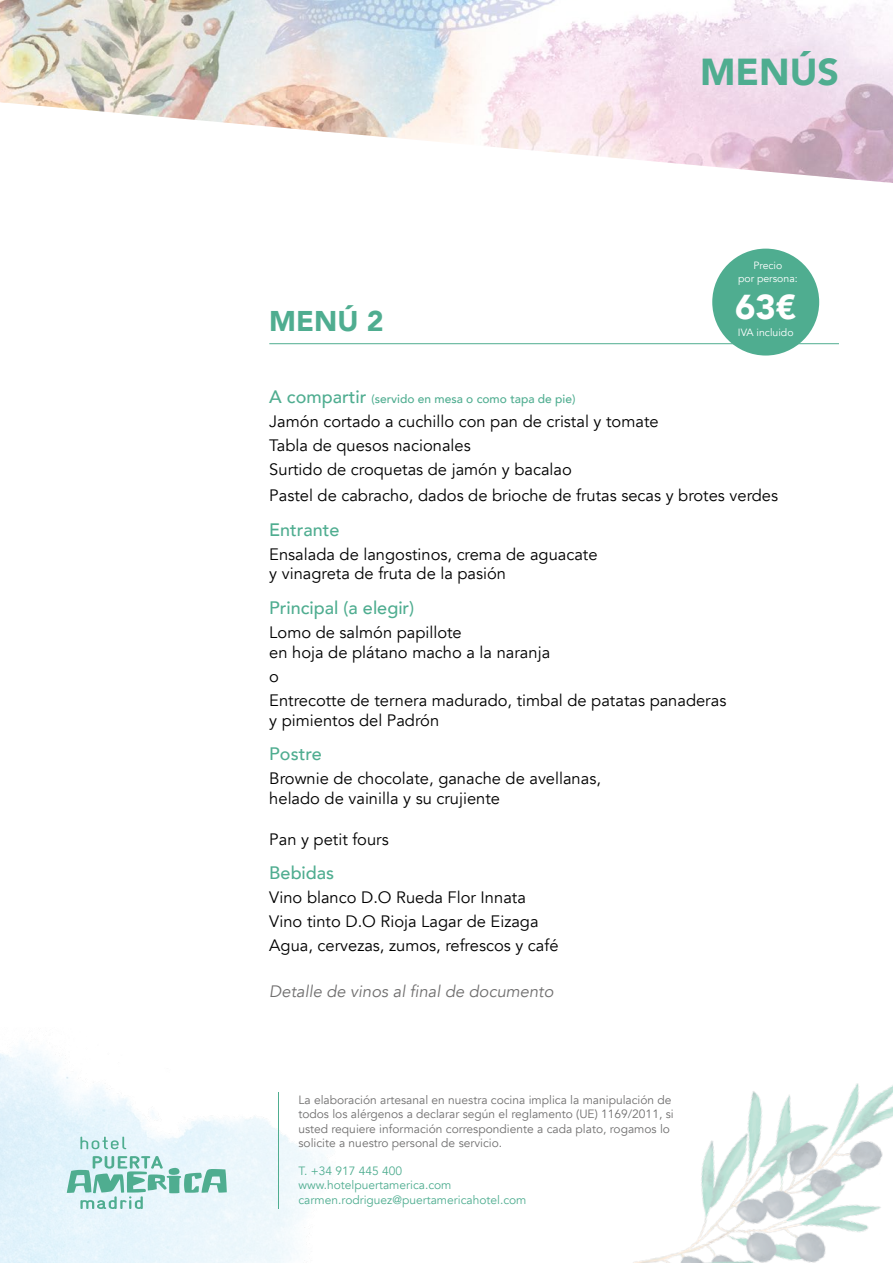
<style>
.page{position:relative;width:893px;height:1263px;background:#fff}
.page>*{position:absolute;margin:0;border:0;box-sizing:border-box;transform-origin:0 0}
.t1{font:900 37.5px "Avenir";color:#4fad90}
.t2{font:900 34.5px "Avenir";color:#fff}
.t3{font:900 28.5px "Avenir";color:#4fad90}
.t4{font:500 18px "Avenir";color:#4fad90}
.t5{font:16.5px/24px "Avenir";color:#000}
.t6{font:italic 16.5px "Avenir";color:#706f6f}
.t7{font:12px/14.4px "Avenir";color:#706f6f}
.t8{font:12px/14.4px "Avenir";color:#4fad90}
.t9{font:500 12px "Avenir";color:#4fad90}
.t10{font:10.5px/12.6px "Avenir";color:#fff;text-align:center}
.s1{font-size:18px}
</style>
<div class="page">
<svg style="left:80px;top:1136px;width:46px;height:13px"></svg>
<svg style="left:67px;top:1156px;width:160px;height:53px;background:#b5ddd8"></svg>
<img style="left:0;top:0;width:893px;height:183px">
<hr style="left:278px;top:1092px;width:1px;height:117px;background:#4fad90">
<img style="left:633px;top:1083px;width:260px;height:180px">
<hr style="left:269px;top:343px;width:570px;height:1px;background:#4fad90">
<div style="left:712px;top:249px;width:107px;height:107px;background:#4fad90;border-radius:50%"></div>
<h1 class="t1" style="left:700px;top:40px;width:140px">MENÚS</h1>
<h3 class="t3" style="left:269px;top:296px;width:116px">MENÚ 2</h3>
<p class="t10" style="left:738px;top:260px;width:61px">Precio<br>por persona:</p>
<h2 class="t2" style="left:735px;top:277px;width:63px">63€</h2>
<p class="t10" style="left:738px;top:326px;width:57px">IVA incluido</p>
<p class="t9" style="left:269px;top:389px;width:308px"><span class="s1">A compartir</span> (servido en mesa o como tapa de pie)</p>
<p class="t5" style="left:269px;top:410px;width:391px">Jamón cortado a cuchillo con pan de cristal y tomate<br>Tabla de quesos nacionales<br>Surtido de croquetas de jamón y bacalao</p>
<p class="t5" style="left:269px;top:484px;width:510px">Pastel de cabracho, dados de brioche de frutas secas y brotes verdes</p>
<p class="t4" style="left:269px;top:514px;width:72px">Entrante</p>
<p class="t5" style="left:269px;top:544px;width:330px;line-height:19.8px">Ensalada de langostinos, crema de aguacate y vinagreta de fruta de la pasión</p>
<p class="t4" style="left:269px;top:592px;width:146px">Principal (a elegir)</p>
<p class="t5" style="left:269px;top:623px;width:282px;line-height:19.8px">Lomo de salmón papillote<br>en hoja de plátano macho a la naranja</p>
<p class="t5" style="left:269px;top:664px;width:459px">o<br>Entrecotte de ternera madurado, timbal de patatas panaderas</p>
<p class="t5" style="left:269px;top:708px;width:171px">y pimientos del Padrón</p>
<p class="t4" style="left:269px;top:738px;width:54px">Postre</p>
<p class="t5" style="left:269px;top:769px;width:333px;line-height:19.8px">Brownie de chocolate, ganache de avellanas, helado de vainilla y su crujiente</p>
<p class="t5" style="left:269px;top:827px;width:121px">Pan y petit fours</p>
<p class="t4" style="left:269px;top:857px;width:66px">Bebidas</p>
<p class="t5" style="left:269px;top:886px;width:291px">Vino blanco D.O Rueda Flor Innata<br>Vino tinto D.O Rioja Lagar de Eizaga<br>Agua, cervezas, zumos, refrescos y café</p>
<p class="t6" style="left:269px;top:981px;width:286px">Detalle de vinos al final de documento</p>
<p class="t7" style="left:298px;top:1093px;width:377px">La elaboración artesanal en nuestra cocina implica la manipulación de todos los alérgenos a declarar según el reglamento (UE) 1169/2011, si usted requiere información correspondiente a cada plato, rogamos lo solicite a nuestro personal de servicio.</p>
<p class="t8" style="left:298px;top:1164px;width:230px">T. +34 917 445 400 www.hotelpuertamerica.com carmen.rodriguez@puertamericahotel.com</p>
</div>
